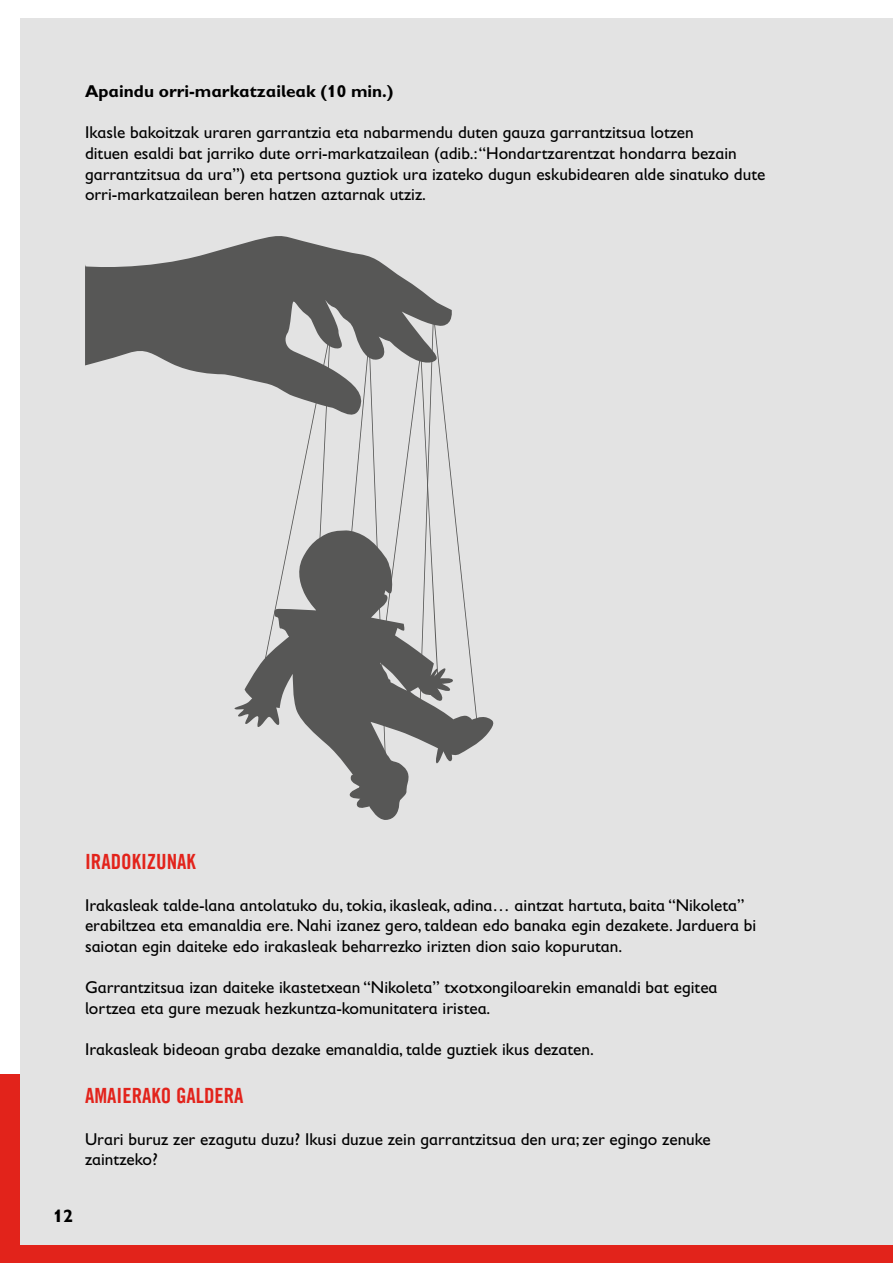
<style>
.page{position:relative;width:893px;height:1263px;background:#fff}
.page>*{position:absolute;margin:0;border:0;box-sizing:border-box;transform-origin:0 0}
.t1{font:21px "Trade Gothic LT Com Bd Cn 20";color:#e2231b}
.t2{font:700 18px "Gill Sans Infant Std";color:#000}
.t3{font:17.25px/20.7px "Gill Sans Infant Std";color:#000}
.t4{font:700 17.25px "Gill Sans Infant Std";color:#000}
</style>
<div class="page">
<div style="left:0;top:1074px;width:893px;height:189px;background:#e2231b"></div>
<div style="left:20px;top:18px;width:873px;height:1227px;background:#e3e3e3"></div>
<svg style="left:234px;top:670px;width:260px;height:150px"></svg>
<svg style="left:85px;top:236px;width:367px;height:146px;fill:#575756"></svg>
<svg style="left:256px;top:313px;width:222px;height:466px"></svg>
<p class="t4" style="left:85px;top:81px;width:310px">Apaindu orri-markatzaileak (10 min.)</p>
<p class="t3" style="left:85px;top:122px;width:682px">Ikasle bakoitzak uraren garrantzia eta nabarmendu duten gauza garrantzitsua lotzen<br>dituen esaldi bat jarriko dute orri-markatzailean (adib.: “Hondartzarentzat hondarra bezain garrantzitsua da ura”) eta pertsona guztiok ura izateko dugun eskubidearen alde sinatuko dute orri-markatzailean beren hatzen aztarnak utziz.</p>
<p class="t1" style="left:85px;top:849px;width:112px">IRADOKIZUNAK</p>
<p class="t3" style="left:85px;top:894px;width:673px">Irakasleak talde-lana antolatuko du, tokia, ikasleak, adina… aintzat hartuta, baita “Nikoleta” erabiltzea eta emanaldia ere. Nahi izanez gero, taldean edo banaka egin dezakete. Jarduera bi saiotan egin daiteke edo irakasleak beharrezko irizten dion saio kopurutan.</p>
<p class="t3" style="left:85px;top:977px;width:634px">Garrantzitsua izan daiteke ikastetxean “Nikoleta” txotxongiloarekin emanaldi bat egitea lortzea eta gure mezuak hezkuntza-komunitatera iristea.</p>
<p class="t3" style="left:85px;top:1039px;width:510px">Irakasleak bideoan graba dezake emanaldia, talde guztiek ikus dezaten.</p>
<p class="t1" style="left:85px;top:1083px;width:160px">AMAIERAKO GALDERA</p>
<p class="t3" style="left:85px;top:1128px;width:627px">Urari buruz zer ezagutu duzu? Ikusi duzue zein garrantzitsua den ura; zer egingo zenuke zaintzeko?</p>
<p class="t2" style="left:53px;top:1205px;width:21px">12</p>
</div>
